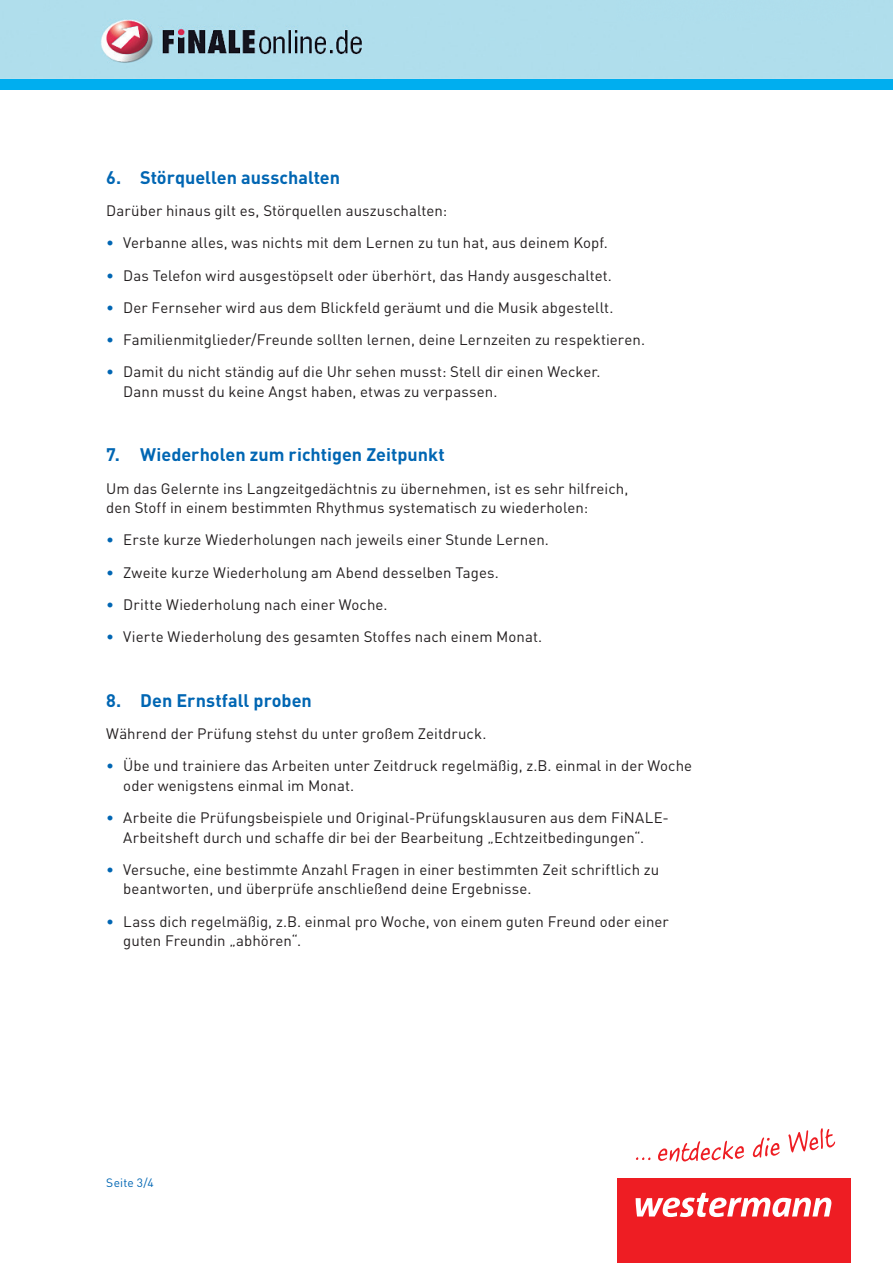
<style>
.page{position:relative;width:893px;height:1263px;background:#fff}
.page>*{position:absolute;margin:0;border:0;box-sizing:border-box;transform-origin:0 0}
.t1{font:700 18px "DINOT";color:#0166b3}
.t2{font:15px/19.5px "DINOT";letter-spacing:.005em;color:#231f20}
.t3{font:12px "DINOT";letter-spacing:.015em;color:#0166b3}
.s1{color:#0166b3}
</style>
<div class="page">
<img style="left:0;top:0;width:893px;height:79px">
<div style="left:617px;top:0;width:233px;height:21px;background:#afdeec"></div>
<div style="left:0;top:79px;width:893px;height:10px;background:#00aeef"></div>
<div style="left:617px;top:1179px;width:233px;height:84px;background:#ee1d23"></div>
<svg style="left:636px;top:1193px;width:195px;height:24px"></svg>
<svg style="left:636px;top:1128px;width:199px;height:34px"></svg>
<p class="t1" style="left:106px;top:165px;width:235px">6. Störquellen ausschalten</p>
<p class="t2" style="left:106px;top:200px;width:342px">Darüber hinaus gilt es, Störquellen auszuschalten:</p>
<p class="t2" style="left:106px;top:233px;width:503px"><span class="s1">•</span> Verbanne alles, was nichts mit dem Lernen zu tun hat, aus deinem Kopf.</p>
<p class="t2" style="left:106px;top:265px;width:507px"><span class="s1">•</span> Das Telefon wird ausgestöpselt oder überhört, das Handy ausgeschaltet.</p>
<p class="t2" style="left:106px;top:297px;width:509px"><span class="s1">•</span> Der Fernseher wird aus dem Blickfeld geräumt und die Musik abgestellt.</p>
<p class="t2" style="left:106px;top:329px;width:540px"><span class="s1">•</span> Familienmitglieder/Freunde sollten lernen, deine Lernzeiten zu respektieren.</p>
<p class="t2" style="left:123px;top:362px;width:479px;text-indent:-17px"><span class="s1">•</span> Damit du nicht ständig auf die Uhr sehen musst: Stell dir einen Wecker.<br>Dann musst du keine Angst haben, etwas zu verpassen.</p>
<p class="t1" style="left:106px;top:443px;width:340px">7. Wiederholen zum richtigen Zeitpunkt</p>
<p class="t2" style="left:106px;top:478px;width:523px">Um das Gelernte ins Langzeitgedächtnis zu übernehmen, ist es sehr hilfreich, den Stoff in einem bestimmten Rhythmus systematisch zu wiederholen:</p>
<p class="t2" style="left:106px;top:530px;width:444px"><span class="s1">•</span> Erste kurze Wiederholungen nach jeweils einer Stunde Lernen.</p>
<p class="t2" style="left:106px;top:562px;width:394px"><span class="s1">•</span> Zweite kurze Wiederholung am Abend desselben Tages.</p>
<p class="t2" style="left:106px;top:594px;width:283px"><span class="s1">•</span> Dritte Wiederholung nach einer Woche.</p>
<p class="t2" style="left:106px;top:626px;width:437px"><span class="s1">•</span> Vierte Wiederholung des gesamten Stoffes nach einem Monat.</p>
<p class="t1" style="left:106px;top:688px;width:207px">8. Den Ernstfall proben</p>
<p class="t2" style="left:106px;top:723px;width:382px">Während der Prüfung stehst du unter großem Zeitdruck.</p>
<p class="t2" style="left:123px;top:755px;width:570px;text-indent:-17px"><span class="s1">•</span> Übe und trainiere das Arbeiten unter Zeitdruck regelmäßig, z.B. einmal in der Woche oder wenigstens einmal im Monat.</p>
<p class="t2" style="left:106px;top:807px;width:564px;text-align:center"><span class="s1">•</span> Arbeite die Prüfungsbeispiele und Original-Prüfungsklausuren aus dem FiNALE-<br>Arbeitsheft durch und schaffe dir bei der Bearbeitung „Echtzeitbedingungen“.</p>
<p class="t2" style="left:123px;top:859px;width:537px;text-indent:-17px"><span class="s1">•</span> Versuche, eine bestimmte Anzahl Fragen in einer bestimmten Zeit schriftlich zu beantworten, und überprüfe anschließend deine Ergebnisse.</p>
<p class="t2" style="left:123px;top:911px;width:547px;text-indent:-17px"><span class="s1">•</span> Lass dich regelmäßig, z.B. einmal pro Woche, von einem guten Freund oder einer guten Freundin „abhören“.</p>
<p class="t3" style="left:106px;top:1174px;width:49px">Seite 3/4</p>
</div>
